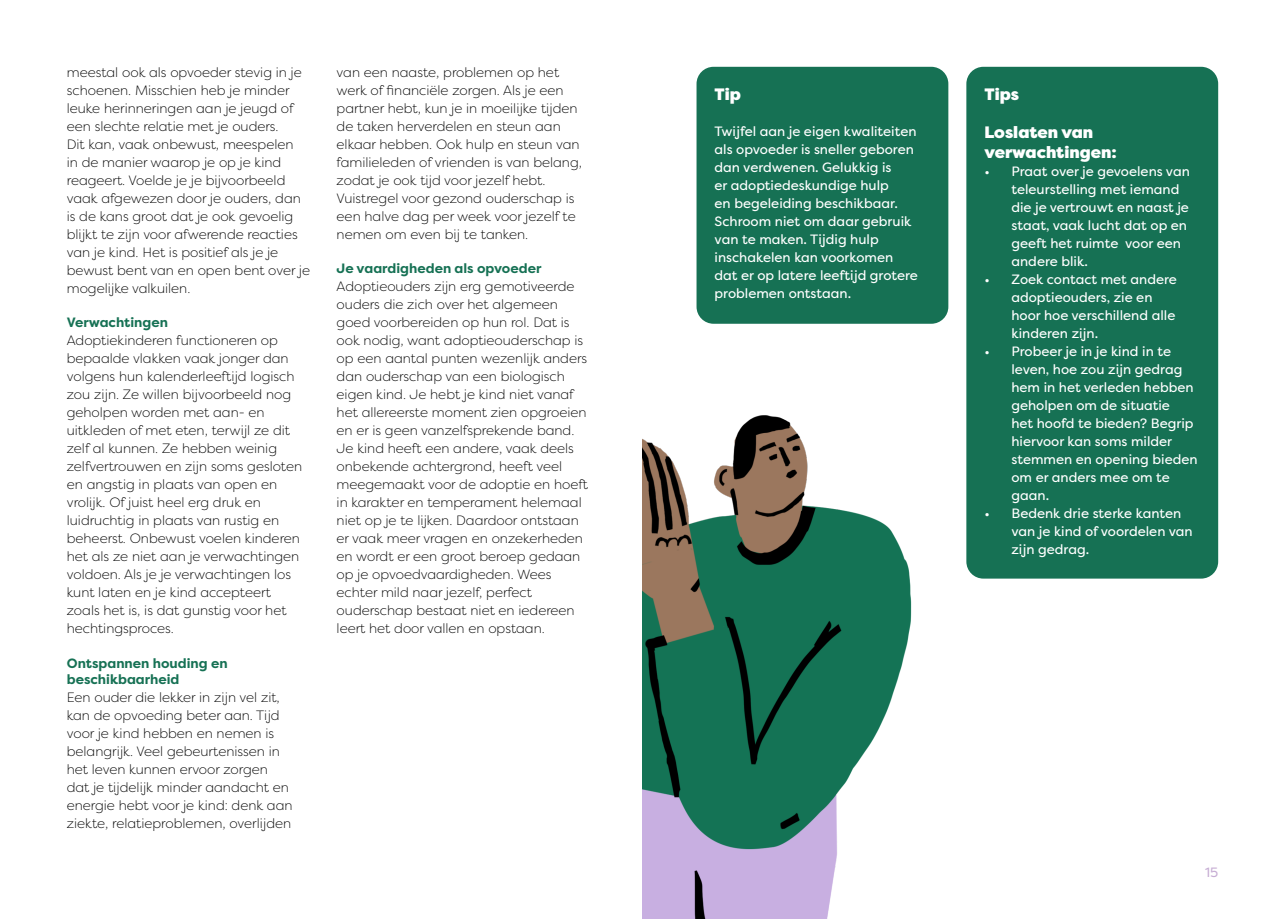
<style>
.page{position:relative;width:1285px;height:919px;background:#fff}
.page>*{position:absolute;margin:0;border:0;box-sizing:border-box;transform-origin:0 0}
.t1{font:900 16.5px/19.8px "Filson Pro";color:#fff}
.t2{font:300 13.5px/18px "Filson Pro";color:#000}
.t3{font:13.5px/18px "Filson Pro";color:#fff}
.t4{font:700 13.5px/16.2px "Filson Pro";color:#167154}
.t5{font:13.5px "Filson Pro";color:#c7aed4}
</style>
<div class="page">
<div style="left:966px;top:67px;width:251px;height:511px;background:#167154;border-radius:17px"></div>
<div style="left:696px;top:67px;width:252px;height:257px;background:#167154;border-radius:17px"></div>
<img style="left:642px;top:370px;width:352px;height:548px">
<p class="t2" style="left:67px;top:63px;width:245px">meestal ook als opvoeder stevig in je schoenen. Misschien heb je minder leuke herinneringen aan je jeugd of een slechte relatie met je ouders.<br>Dit kan, vaak onbewust, meespelen<br>in de manier waarop je op je kind reageert. Voelde je je bijvoorbeeld vaak afgewezen door je ouders, dan is de kans groot dat je ook gevoelig blijkt te zijn voor afwerende reacties van je kind. Het is positief als je je bewust bent van en open bent over je mogelijke valkuilen.</p>
<p class="t4" style="left:67px;top:314px;width:103px">Verwachtingen</p>
<p class="t2" style="left:67px;top:331px;width:237px">Adoptiekinderen functioneren op bepaalde vlakken vaak jonger dan volgens hun kalenderleeftijd logisch zou zijn. Ze willen bijvoorbeeld nog geholpen worden met aan- en uitkleden of met eten, terwijl ze dit zelf al kunnen. Ze hebben weinig zelfvertrouwen en zijn soms gesloten en angstig in plaats van open en vrolijk. Of juist heel erg druk en luidruchtig in plaats van rustig en beheerst. Onbewust voelen kinderen het als ze niet aan je verwachtingen voldoen. Als je je verwachtingen los kunt laten en je kind accepteert zoals het is, is dat gunstig voor het hechtingsproces.</p>
<p class="t4" style="left:67px;top:655px;width:162px">Ontspannen houding en beschikbaarheid</p>
<p class="t2" style="left:67px;top:687px;width:227px">Een ouder die lekker in zijn vel zit, kan de opvoeding beter aan. Tijd voor je kind hebben en nemen is belangrijk. Veel gebeurtenissen in het leven kunnen ervoor zorgen dat je tijdelijk minder aandacht en energie hebt voor je kind: denk aan ziekte, relatieproblemen, overlijden</p>
<p class="t2" style="left:336px;top:63px;width:247px">van een naaste, problemen op het werk of financiële zorgen. Als je een partner hebt, kun je in moeilijke tijden de taken herverdelen en steun aan elkaar hebben. Ook hulp en steun van familieleden of vrienden is van belang, zodat je ook tijd voor jezelf hebt.<br>Vuistregel voor gezond ouderschap is een halve dag per week voor jezelf te nemen om even bij te tanken.</p>
<p class="t4" style="left:336px;top:260px;width:206px">Je vaardigheden als opvoeder</p>
<p class="t2" style="left:336px;top:277px;width:253px">Adoptieouders zijn erg gemotiveerde ouders die zich over het algemeen goed voorbereiden op hun rol. Dat is ook nodig, want adoptieouderschap is op een aantal punten wezenlijk anders dan ouderschap van een biologisch eigen kind. Je hebt je kind niet vanaf het allereerste moment zien opgroeien en er is geen vanzelfsprekende band.<br>Je kind heeft een andere, vaak deels onbekende achtergrond, heeft veel meegemaakt voor de adoptie en hoeft in karakter en temperament helemaal niet op je te lijken. Daardoor ontstaan er vaak meer vragen en onzekerheden en wordt er een groot beroep gedaan op je opvoedvaardigheden. Wees echter mild naar jezelf, perfect ouderschap bestaat niet en iedereen leert het door vallen en opstaan.</p>
<p class="t1" style="left:714px;top:85px;width:28px">Tip</p>
<p class="t3" style="left:714px;top:122px;width:205px">Twijfel aan je eigen kwaliteiten als opvoeder is sneller geboren dan verdwenen. Gelukkig is<br>er adoptiedeskundige hulp<br>en begeleiding beschikbaar.<br>Schroom niet om daar gebruik van te maken. Tijdig hulp inschakelen kan voorkomen dat er op latere leeftijd grotere problemen ontstaan.</p>
<p class="t1" style="left:984px;top:85px;width:36px">Tips</p>
<p class="t1" style="left:984px;top:122px;width:134px">Loslaten van verwachtingen:</p>
<p class="t3" style="left:1011px;top:162px;width:180px;text-indent:-27px">• Praat over je gevoelens van teleurstelling met iemand die je vertrouwt en naast je staat, vaak lucht dat op en geeft het ruimte voor een andere blik.</p>
<p class="t3" style="left:1011px;top:270px;width:167px;text-indent:-27px">• Zoek contact met andere adoptieouders, zie en hoor hoe verschillend alle kinderen zijn.</p>
<p class="t3" style="left:1011px;top:342px;width:188px;text-indent:-27px">• Probeer je in je kind in te leven, hoe zou zijn gedrag hem in het verleden hebben geholpen om de situatie<br>het hoofd te bieden? Begrip hiervoor kan soms milder stemmen en opening bieden om er anders mee om te gaan.</p>
<p class="t3" style="left:1011px;top:504px;width:183px;text-indent:-27px">• Bedenk drie sterke kanten van je kind of voordelen van zijn gedrag.</p>
<p class="t5" style="left:1204px;top:863px;width:15px">15</p>
</div>
